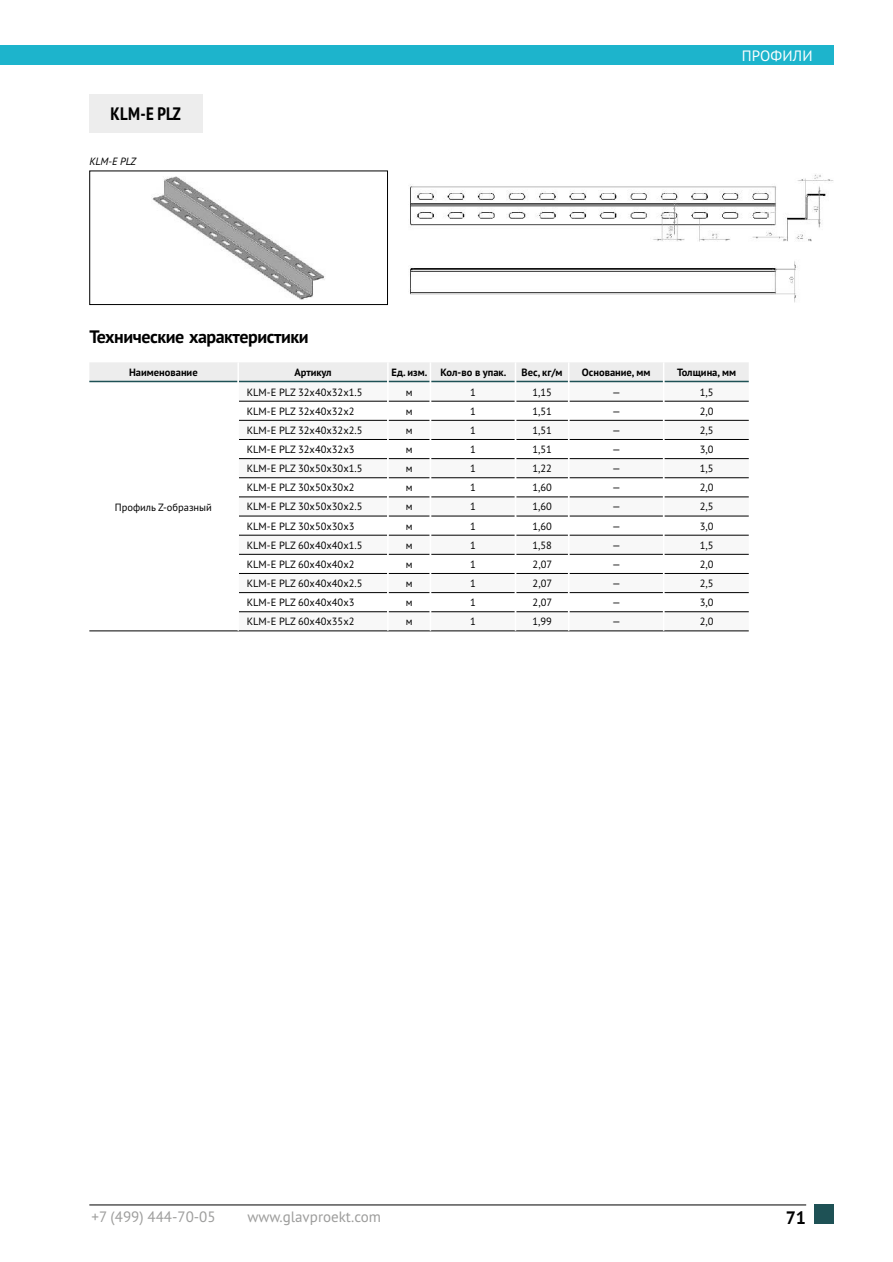
<style>
.page{position:relative;width:893px;height:1262px;background:#fff}
.page>*{position:absolute;margin:0;border:0;box-sizing:border-box;transform-origin:0 0}
.t1{font:700 18px "PT Sans";letter-spacing:-.025em;color:#000}
.t2{font:700 condensed 18px "PT Sans";letter-spacing:.015em;color:#000}
.t3{font:15px "PT Sans";color:#9d9d9c}
.t4{font:15px "PT Sans";letter-spacing:.01em;color:#fff}
.t5{font:10.5px "PT Sans";color:#000}
.t6{font:700 10.5px "PT Sans";color:#000}
.t7{font:italic 10.5px "PT Sans";color:#000}
</style>
<div class="page">
<div style="left:0;top:45px;width:833px;height:20px;background:#1db4cc"></div>
<hr style="left:238px;top:630px;width:150px;height:1px;background:#000">
<hr style="left:388px;top:630px;width:42px;height:1px;background:#000">
<hr style="left:430px;top:630px;width:85px;height:1px;background:#000">
<hr style="left:515px;top:630px;width:53px;height:1px;background:#000">
<hr style="left:568px;top:630px;width:95px;height:1px;background:#000">
<hr style="left:663px;top:630px;width:85px;height:1px;background:#000">
<hr style="left:89px;top:630px;width:149px;height:1px;background:#000">
<svg style="left:89px;top:362px;width:659px;height:251px"></svg>
<img style="left:152px;top:176px;width:173px;height:123px">
<div style="left:89px;top:170px;width:299px;height:135px;border:1px solid #000"></div>
<img style="left:410px;top:174px;width:423px;height:129px">
<div style="left:89px;top:94px;width:113px;height:39px;background:#ededed"></div>
<div style="left:814px;top:1204px;width:19px;height:19px;background:#1e5155"></div>
<hr style="left:89px;top:1204px;width:717px;height:1px;background:#000">
<h1 class="t2" style="left:111px;top:101px;width:72px">KLM-E PLZ</h1>
<p class="t7" style="left:89px;top:157px;width:48px">KLM-E PLZ</p>
<h2 class="t4" style="left:741px;top:49px;width:72px">ПРОФИЛИ</h2>
<h1 class="t1" style="left:89px;top:325px;width:221px">Технические характеристики</h1>
<p class="t6" style="left:129px;top:365px;width:70px">Наименование</p>
<p class="t6" style="left:294px;top:365px;width:39px">Артикул</p>
<p class="t6" style="left:391px;top:365px;width:116px">Ед. изм. Кол-во в упак.</p>
<p class="t6" style="left:521px;top:365px;width:43px">Вес, кг/м</p>
<p class="t6" style="left:582px;top:365px;width:70px">Основание, мм</p>
<p class="t6" style="left:677px;top:365px;width:60px">Толщина, мм</p>
<p class="t5" style="left:115px;top:502px;width:99px">Профиль Z-образный</p>
<p class="t5" style="left:247px;top:387px;width:117px">KLM-E PLZ 32x40x32x1.5</p>
<p class="t5" style="left:406px;top:387px;width:8px">м</p>
<p class="t5" style="left:470px;top:387px;width:7px">1</p>
<p class="t5" style="left:532px;top:387px;width:21px">1,15</p>
<p class="t5" style="left:612px;top:387px;width:10px">—</p>
<p class="t5" style="left:699px;top:387px;width:15px">1,5</p>
<p class="t5" style="left:247px;top:407px;width:109px">KLM-E PLZ 32x40x32x2</p>
<p class="t5" style="left:406px;top:407px;width:8px">м</p>
<p class="t5" style="left:470px;top:407px;width:7px">1</p>
<p class="t5" style="left:532px;top:407px;width:21px">1,51</p>
<p class="t5" style="left:612px;top:407px;width:10px">—</p>
<p class="t5" style="left:699px;top:407px;width:15px">2,0</p>
<p class="t5" style="left:247px;top:426px;width:117px">KLM-E PLZ 32x40x32x2.5</p>
<p class="t5" style="left:406px;top:426px;width:8px">м</p>
<p class="t5" style="left:470px;top:426px;width:7px">1</p>
<p class="t5" style="left:532px;top:426px;width:21px">1,51</p>
<p class="t5" style="left:612px;top:426px;width:10px">—</p>
<p class="t5" style="left:699px;top:426px;width:15px">2,5</p>
<p class="t5" style="left:247px;top:445px;width:109px">KLM-E PLZ 32x40x32x3</p>
<p class="t5" style="left:406px;top:445px;width:8px">м</p>
<p class="t5" style="left:470px;top:445px;width:7px">1</p>
<p class="t5" style="left:532px;top:445px;width:21px">1,51</p>
<p class="t5" style="left:612px;top:445px;width:10px">—</p>
<p class="t5" style="left:699px;top:445px;width:15px">3,0</p>
<p class="t5" style="left:247px;top:464px;width:117px">KLM-E PLZ 30x50x30x1.5</p>
<p class="t5" style="left:406px;top:464px;width:8px">м</p>
<p class="t5" style="left:470px;top:464px;width:7px">1</p>
<p class="t5" style="left:532px;top:464px;width:21px">1,22</p>
<p class="t5" style="left:612px;top:464px;width:10px">—</p>
<p class="t5" style="left:699px;top:464px;width:15px">1,5</p>
<p class="t5" style="left:247px;top:483px;width:109px">KLM-E PLZ 30x50x30x2</p>
<p class="t5" style="left:406px;top:483px;width:8px">м</p>
<p class="t5" style="left:470px;top:483px;width:7px">1</p>
<p class="t5" style="left:532px;top:483px;width:21px">1,60</p>
<p class="t5" style="left:612px;top:483px;width:10px">—</p>
<p class="t5" style="left:699px;top:483px;width:15px">2,0</p>
<p class="t5" style="left:247px;top:502px;width:117px">KLM-E PLZ 30x50x30x2.5</p>
<p class="t5" style="left:406px;top:502px;width:8px">м</p>
<p class="t5" style="left:470px;top:502px;width:7px">1</p>
<p class="t5" style="left:532px;top:502px;width:21px">1,60</p>
<p class="t5" style="left:612px;top:502px;width:10px">—</p>
<p class="t5" style="left:699px;top:502px;width:15px">2,5</p>
<p class="t5" style="left:247px;top:521px;width:109px">KLM-E PLZ 30x50x30x3</p>
<p class="t5" style="left:406px;top:521px;width:8px">м</p>
<p class="t5" style="left:470px;top:521px;width:7px">1</p>
<p class="t5" style="left:532px;top:521px;width:21px">1,60</p>
<p class="t5" style="left:612px;top:521px;width:10px">—</p>
<p class="t5" style="left:699px;top:521px;width:15px">3,0</p>
<p class="t5" style="left:247px;top:540px;width:117px">KLM-E PLZ 60x40x40x1.5</p>
<p class="t5" style="left:406px;top:540px;width:8px">м</p>
<p class="t5" style="left:470px;top:540px;width:7px">1</p>
<p class="t5" style="left:532px;top:540px;width:21px">1,58</p>
<p class="t5" style="left:612px;top:540px;width:10px">—</p>
<p class="t5" style="left:699px;top:540px;width:15px">1,5</p>
<p class="t5" style="left:247px;top:560px;width:109px">KLM-E PLZ 60x40x40x2</p>
<p class="t5" style="left:406px;top:560px;width:8px">м</p>
<p class="t5" style="left:470px;top:560px;width:7px">1</p>
<p class="t5" style="left:532px;top:560px;width:21px">2,07</p>
<p class="t5" style="left:612px;top:560px;width:10px">—</p>
<p class="t5" style="left:699px;top:560px;width:15px">2,0</p>
<p class="t5" style="left:247px;top:579px;width:117px">KLM-E PLZ 60x40x40x2.5</p>
<p class="t5" style="left:406px;top:579px;width:8px">м</p>
<p class="t5" style="left:470px;top:579px;width:7px">1</p>
<p class="t5" style="left:532px;top:579px;width:21px">2,07</p>
<p class="t5" style="left:612px;top:579px;width:10px">—</p>
<p class="t5" style="left:699px;top:579px;width:15px">2,5</p>
<p class="t5" style="left:247px;top:598px;width:109px">KLM-E PLZ 60x40x40x3</p>
<p class="t5" style="left:406px;top:598px;width:8px">м</p>
<p class="t5" style="left:470px;top:598px;width:7px">1</p>
<p class="t5" style="left:532px;top:598px;width:21px">2,07</p>
<p class="t5" style="left:612px;top:598px;width:10px">—</p>
<p class="t5" style="left:699px;top:598px;width:15px">3,0</p>
<p class="t5" style="left:247px;top:617px;width:109px">KLM-E PLZ 60x40x35x2</p>
<p class="t5" style="left:406px;top:617px;width:8px">м</p>
<p class="t5" style="left:470px;top:617px;width:7px">1</p>
<p class="t5" style="left:532px;top:617px;width:21px">1,99</p>
<p class="t5" style="left:612px;top:617px;width:10px">—</p>
<p class="t5" style="left:699px;top:617px;width:15px">2,0</p>
<h2 class="t3" style="left:92px;top:1210px;width:125px">+7 (499) 444-70-05</h2>
<h2 class="t3" style="left:247px;top:1210px;width:135px">www.glavproekt.com</h2>
<h1 class="t1" style="left:785px;top:1205px;width:22px">71</h1>
</div>
